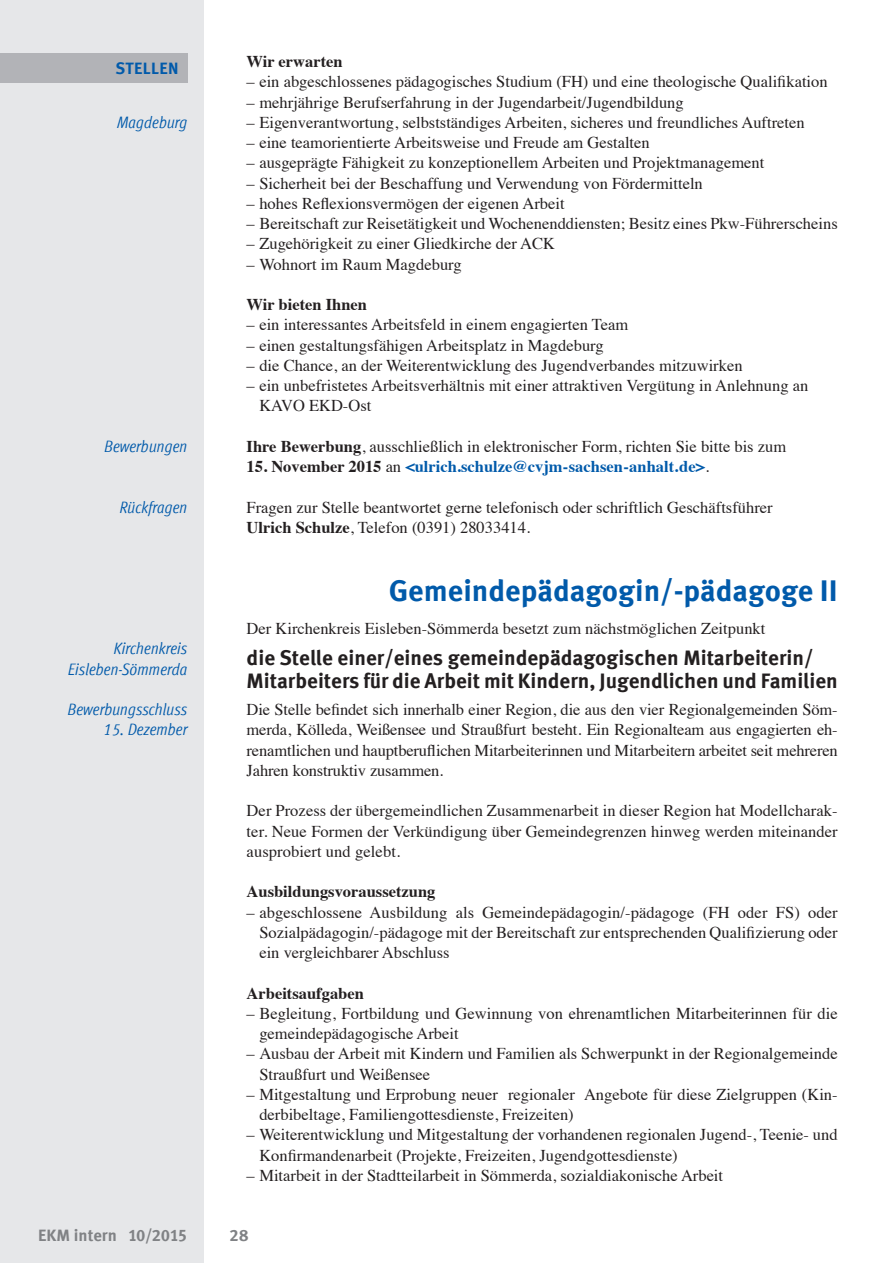
<style>
.page{position:relative;width:893px;height:1263px;background:#fff}
.page>*{position:absolute;margin:0;border:0;box-sizing:border-box;transform-origin:0 0}
.t1{font:700 30px "Meta Offc";color:#015aaa}
.t2{font:700 21px/23.2px "Meta Offc";color:#231f20}
.t3{font:16.5px/20.2px "Times";color:#231f20}
.t4{font:italic condensed 16.5px/20.2px "Meta Offc";letter-spacing:-.005em;color:#015aaa;text-align:right}
.t5{font:700 16.5px "Times";color:#231f20}
.t6{font:700 16.5px "Times";color:#015aaa}
.t7{font:700 16.5px "Meta Offc";color:#808285}
.t8{font:700 16.5px "Meta Offc";letter-spacing:.025em;color:#015aaa}
.s1{font-weight:700}
.s2{color:#231f20}
.s3{font-weight:400;color:#231f20}
</style>
<div class="page">
<div style="left:0;top:0;width:204px;height:1263px;background:#e6e7e9"></div>
<div style="left:0;top:53px;width:187px;height:30px;background:#b2b3b7"></div>
<p class="t8" style="left:115px;top:59px;width:65px">STELLEN</p>
<p class="t4" style="left:117px;top:112px;width:72px">Magdeburg</p>
<p class="t4" style="left:104px;top:436px;width:84px">Bewerbungen</p>
<p class="t4" style="left:120px;top:497px;width:69px">Rückfragen</p>
<p class="t4" style="left:68px;top:639px;width:121px">Kirchenkreis<br>Eisleben-Sömmerda</p>
<p class="t4" style="left:68px;top:699px;width:121px">Bewerbungsschluss</p>
<p class="t4" style="left:104px;top:720px;width:85px">15. Dezember</p>
<p class="t5" style="left:247px;top:46px;width:98px">Wir erwarten</p>
<p class="t3" style="left:247px;top:70px;width:583px">– ein abgeschlossenes pädagogisches Studium (FH) und eine theologische Qualifikation</p>
<p class="t3" style="left:247px;top:90px;width:439px">– mehrjährige Berufserfahrung in der Jugendarbeit/Jugendbildung</p>
<p class="t3" style="left:247px;top:111px;width:560px">– Eigenverantwortung, selbstständiges Arbeiten, sicheres und freundliches Auftreten</p>
<p class="t3" style="left:247px;top:131px;width:405px">– eine teamorientierte Arbeitsweise und Freude am Gestalten</p>
<p class="t3" style="left:247px;top:151px;width:519px">– ausgeprägte Fähigkeit zu konzeptionellem Arbeiten und Projektmanagement</p>
<p class="t3" style="left:247px;top:171px;width:458px">– Sicherheit bei der Beschaffung und Verwendung von Fördermitteln</p>
<p class="t3" style="left:247px;top:192px;width:319px">– hohes Reflexionsvermögen der eigenen Arbeit</p>
<p class="t3" style="left:247px;top:212px;width:593px">– Bereitschaft zur Reisetätigkeit und Wochenenddiensten; Besitz eines Pkw-Führerscheins</p>
<p class="t3" style="left:247px;top:232px;width:310px">– Zugehörigkeit zu einer Gliedkirche der ACK</p>
<p class="t3" style="left:247px;top:252px;width:217px">– Wohnort im Raum Magdeburg</p>
<p class="t5" style="left:247px;top:289px;width:122px">Wir bieten Ihnen</p>
<p class="t3" style="left:247px;top:313px;width:383px">– ein interessantes Arbeitsfeld in einem engagierten Team</p>
<p class="t3" style="left:247px;top:333px;width:359px">– einen gestaltungsfähigen Arbeitsplatz in Magdeburg</p>
<p class="t3" style="left:247px;top:354px;width:497px">– die Chance, an der Weiterentwicklung des Jugendverbandes mitzuwirken</p>
<p class="t3" style="left:259px;top:374px;width:550px;text-indent:-13px">– ein unbefristetes Arbeitsverhältnis mit einer attraktiven Vergütung in Anlehnung an<br>KAVO EKD-Ost</p>
<p class="t3" style="left:247px;top:435px;width:541px"><span class="s1">Ihre Bewerbung</span>, ausschließlich in elektronischer Form, richten Sie bitte bis zum</p>
<p class="t6" style="left:247px;top:451px;width:464px"><span class="s2">15. November 2015</span> <span class="s3">an</span> &lt;ulrich.schulze@cvjm-sachsen-anhalt.de&gt;<span class="s3">.</span></p>
<p class="t3" style="left:247px;top:495px;width:528px">Fragen zur Stelle beantwortet gerne telefonisch oder schriftlich Geschäftsführer<br><span class="s1">Ulrich Schulze</span>, Telefon (0391) 28033414.</p>
<p class="t1" style="left:389px;top:573px;width:450px">Gemeindepädagogin/-pädagoge II</p>
<p class="t3" style="left:247px;top:617px;width:520px">Der Kirchenkreis Eisleben-Sömmerda besetzt zum nächstmöglichen Zeitpunkt</p>
<p class="t2" style="left:247px;top:646px;width:593px">die Stelle einer/eines gemeindepädagogischen Mitarbeiterin/<br>Mitarbeiters für die Arbeit mit Kindern, Jugendlichen und Familien</p>
<p class="t3" style="left:247px;top:698px;width:593px;text-align:justify">Die Stelle befindet sich innerhalb einer Region, die aus den vier Regionalgemeinden Söm&shy;merda, Kölleda, Weißensee und Straußfurt besteht. Ein Regionalteam aus engagierten eh&shy;renamtlichen und hauptberuflichen Mitarbeiterinnen und Mitarbeitern arbeitet seit mehreren Jahren konstruktiv zusammen.</p>
<p class="t3" style="left:247px;top:799px;width:593px;text-align:justify">Der Prozess der übergemeindlichen Zusammenarbeit in dieser Region hat Modellcharak&shy;ter. Neue Formen der Verkündigung über Gemeindegrenzen hinweg werden miteinander ausprobiert und gelebt.</p>
<p class="t5" style="left:247px;top:876px;width:190px">Ausbildungsvoraussetzung</p>
<p class="t3" style="left:259px;top:900px;width:580px;text-align:justify;text-indent:-13px">– abgeschlossene Ausbildung als Gemeindepädagogin/-pädagoge (FH oder FS) oder Sozialpädagogin/-pädagoge mit der Bereitschaft zur entsprechenden Qualifizierung oder ein vergleichbarer Abschluss</p>
<p class="t5" style="left:247px;top:977px;width:119px">Arbeitsaufgaben</p>
<p class="t3" style="left:259px;top:1002px;width:580px;text-indent:-13px">– Begleitung, Fortbildung und Gewinnung von ehrenamtlichen Mitarbeiterinnen für die gemeindepädagogische Arbeit</p>
<p class="t3" style="left:259px;top:1042px;width:580px;text-indent:-13px">– Ausbau der Arbeit mit Kindern und Familien als Schwerpunkt in der Regionalgemeinde<br>Straußfurt und Weißensee</p>
<p class="t3" style="left:259px;top:1083px;width:580px;text-indent:-13px">– Mitgestaltung und Erprobung neuer regionaler Angebote für diese Zielgruppen (Kin&shy;derbibeltage, Familiengottesdienste, Freizeiten)</p>
<p class="t3" style="left:259px;top:1123px;width:580px;text-indent:-13px">– Weiterentwicklung und Mitgestaltung der vorhandenen regionalen Jugend-, Teenie- und<br>Konfirmandenarbeit (Projekte, Freizeiten, Jugendgottesdienste)</p>
<p class="t3" style="left:247px;top:1164px;width:478px">– Mitarbeit in der Stadtteilarbeit in Sömmerda, sozialdiakonische Arbeit</p>
<p class="t7" style="left:38px;top:1226px;width:150px">EKM intern 10/2015</p>
<p class="t7" style="left:230px;top:1226px;width:20px">28</p>
</div>
